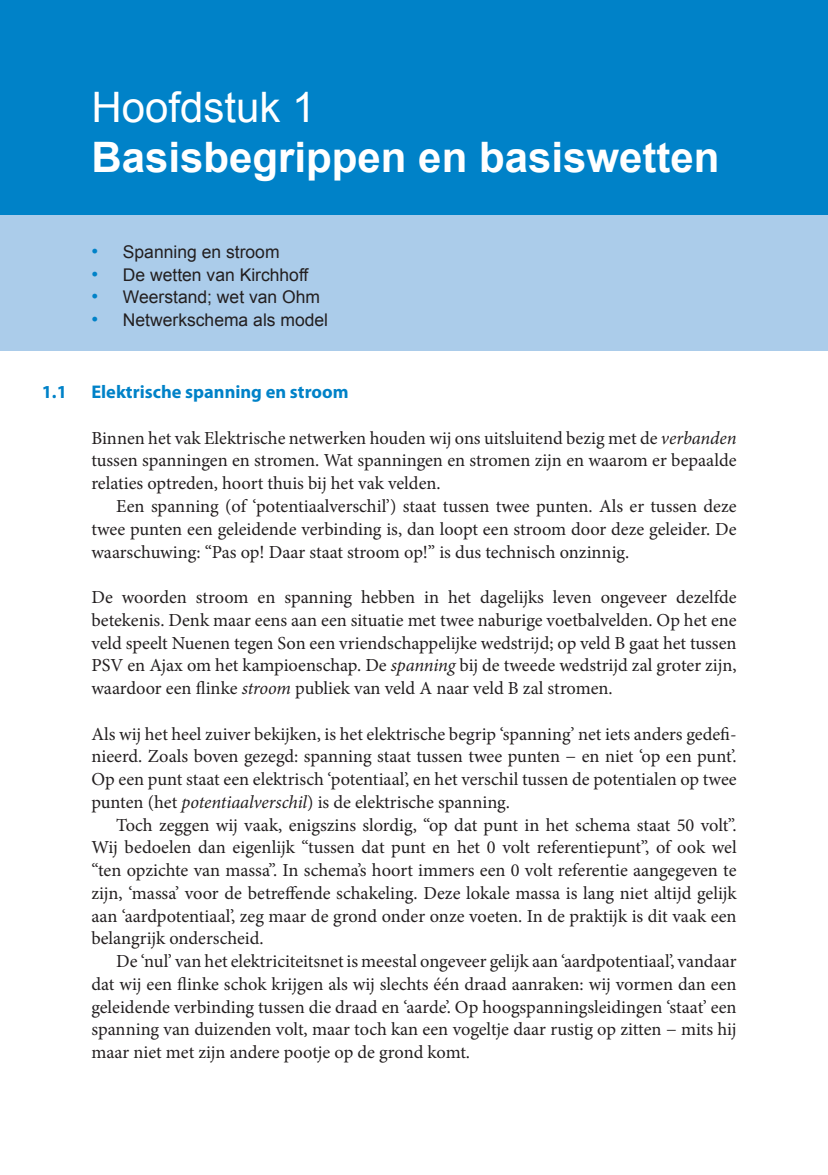
<style>
.page{position:relative;width:828px;height:1175px;background:#fff}
.page>*{position:absolute;margin:0;border:0;box-sizing:border-box;transform-origin:0 0}
.t1{font:700 42px "Arial";color:#fff}
.t2{font:42px "Arial";color:#fff}
.t3{font:18.38px/22.8px "Minion Pro";color:#231f20;text-align:justify}
.t4{font:700 18.38px "Myriad Pro";color:#0082c8}
.t5{font:17.5px "Arial";color:#231f20}
.s1{font-size:19.25px;color:#0082c8}
.s2{font-style:italic}
</style>
<div class="page">
<div style="left:0;top:0;width:828px;height:215px;background:#0082c8"></div>
<div style="left:0;top:215px;width:828px;height:136px;background:#abccea"></div>
<h1 class="t2" style="left:91px;top:80px;width:226px">Hoofdstuk 1</h1>
<h1 class="t1" style="left:91px;top:130px;width:629px">Basisbegrippen en basiswetten</h1>
<p class="t5" style="left:91px;top:240px;width:190px"><span class="s1">•</span> Spanning en stroom</p>
<p class="t5" style="left:91px;top:263px;width:218px"><span class="s1">•</span> De wetten van Kirchhoff</p>
<p class="t5" style="left:91px;top:286px;width:230px"><span class="s1">•</span> Weerstand; wet van Ohm</p>
<p class="t5" style="left:91px;top:308px;width:238px"><span class="s1">•</span> Netwerkschema als model</p>
<p class="t4" style="left:42px;top:380px;width:27px">1.1</p>
<p class="t4" style="left:91px;top:380px;width:259px">Elektrische spanning en stroom</p>
<p class="t3" style="left:91px;top:427px;width:646px">Binnen het vak Elektrische netwerken houden wij ons uitsluitend bezig met de <span class="s2">verbanden </span>tussen spanningen en stromen. Wat spanningen en stromen zijn en waarom er bepaalde relaties optreden, hoort thuis bij het vak velden.</p>
<p class="t3" style="left:91px;top:495px;width:646px;text-indent:25px">Een spanning (of ‘potentiaalverschil’) staat tussen twee punten. Als er tussen deze twee punten een geleidende verbinding is, dan loopt een stroom door deze geleider. De waarschuwing: “Pas op! Daar staat stroom op!” is dus technisch onzinnig.</p>
<p class="t3" style="left:91px;top:586px;width:646px">De woorden stroom en spanning hebben in het dagelijks leven ongeveer dezelfde betekenis. Denk maar eens aan een situatie met twee naburige voetbalvelden. Op het ene veld speelt Nuenen tegen Son een vriendschappelijke wedstrijd; op veld B gaat het tussen PSV en Ajax om het kampioenschap. De <span class="s2">spanning</span> bij de tweede wedstrijd zal groter zijn, waardoor een flinke <span class="s2">stroom</span> publiek van veld A naar veld B zal stromen.</p>
<p class="t3" style="left:91px;top:722px;width:646px">Als wij het heel zuiver bekijken, is het elektrische begrip ‘spanning’ net iets anders gedefi&shy;nieerd. Zoals boven gezegd: spanning staat tussen twee punten − en niet ‘op een punt’.<br>Op een punt staat een elektrisch ‘potentiaal’, en het verschil tussen de potentialen op twee punten (het <span class="s2">potentiaalverschil</span>) is de elektrische spanning.</p>
<p class="t3" style="left:91px;top:813px;width:646px;text-indent:25px">Toch zeggen wij vaak, enigszins slordig, “op dat punt in het schema staat 50 volt”.<br>Wij bedoelen dan eigenlijk “tussen dat punt en het 0 volt referentiepunt”, of ook wel “ten opzichte van massa”. In schema’s hoort immers een 0 volt referentie aangegeven te zijn, ‘massa’ voor de betreffende schakeling. Deze lokale massa is lang niet altijd gelijk aan ‘aardpotentiaal’, zeg maar de grond onder onze voeten. In de praktijk is dit vaak een belangrijk onderscheid.</p>
<p class="t3" style="left:91px;top:950px;width:646px;text-indent:25px">De ‘nul’ van het elektriciteitsnet is meestal ongeveer gelijk aan ‘aardpotentiaal’, vandaar dat wij een flinke schok krijgen als wij slechts één draad aanraken: wij vormen dan een geleidende verbinding tussen die draad en ‘aarde’. Op hoogspanningsleidingen ‘staat’ een spanning van duizenden volt, maar toch kan een vogeltje daar rustig op zitten − mits hij maar niet met zijn andere pootje op de grond komt.</p>
</div>
